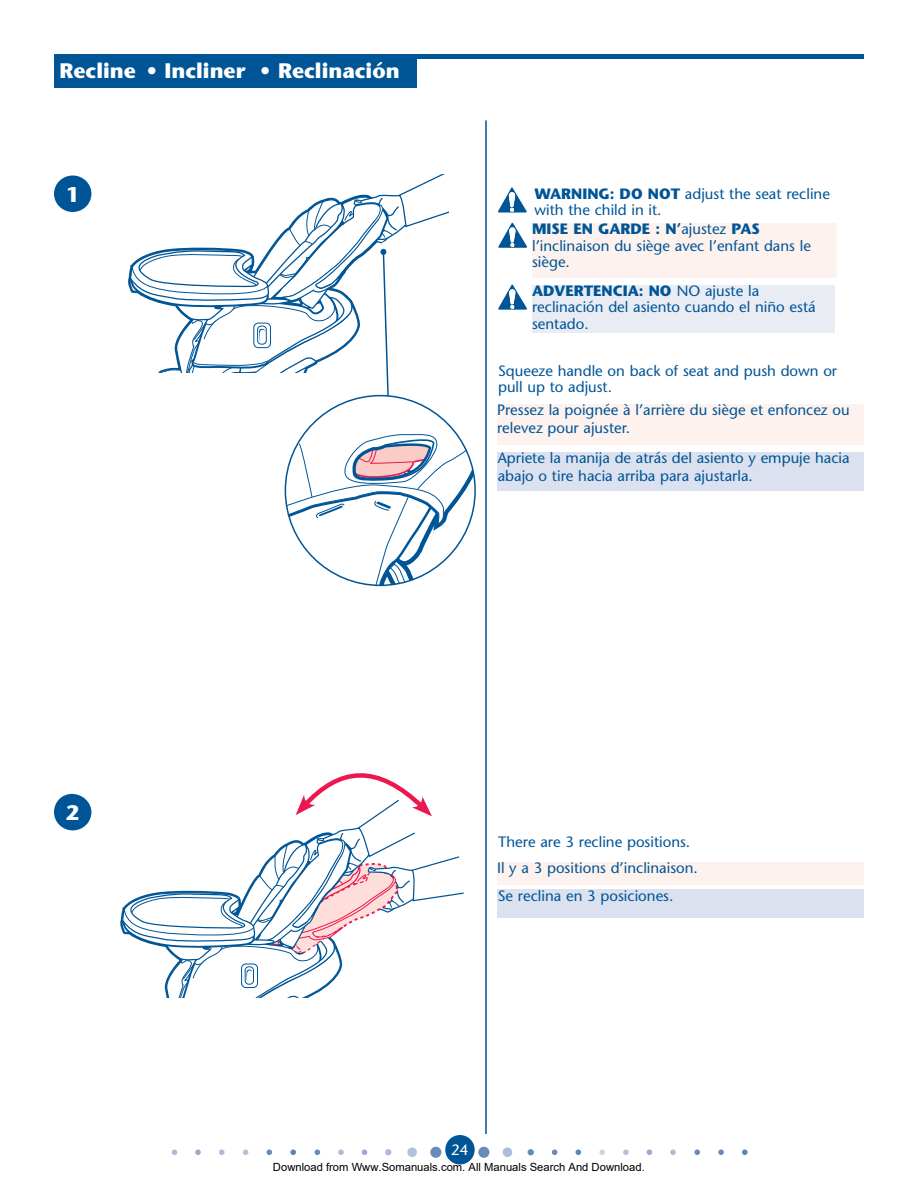
<style>
.page{position:relative;width:918px;height:1188px;background:#fff}
.page>*{position:absolute;margin:0;border:0;box-sizing:border-box;transform-origin:0 0}
.t1{font:700 21px "Stone Sans";color:#fff}
.t2{font:15px/16.5px "Stone Sans";color:#005596}
.t3{font:15px "Stone Sans";color:#fff}
.t4{font:11.25px "Arial";color:#000}
.s1{font-weight:700}
</style>
<div class="page">
<div style="left:54px;top:175px;width:37px;height:37px;background:#005596;border-radius:50%"></div>
<div style="left:54px;top:794px;width:37px;height:36px;background:#005596;border-radius:50%"></div>
<div style="left:497px;top:404px;width:367px;height:40px;background:#fef2ef"></div>
<div style="left:498px;top:452px;width:366px;height:38px;background:#dbe1ee"></div>
<hr style="left:485px;top:120px;width:2px;height:1014px;background:#005596">
<div style="left:497px;top:862px;width:367px;height:22px;background:#fef2ef"></div>
<div style="left:498px;top:890px;width:366px;height:28px;background:#dbe1ee"></div>
<svg style="left:128px;top:174px;width:347px;height:412px"></svg>
<svg style="left:120px;top:773px;width:343px;height:225px"></svg>
<svg style="left:498px;top:188px;width:29px;height:25px"></svg>
<svg style="left:195px;top:1149px;width:6px;height:6px"></svg>
<svg style="left:219px;top:1149px;width:6px;height:6px"></svg>
<svg style="left:243px;top:1149px;width:5px;height:6px"></svg>
<svg style="left:267px;top:1149px;width:5px;height:6px"></svg>
<svg style="left:290px;top:1149px;width:6px;height:6px"></svg>
<svg style="left:315px;top:1149px;width:5px;height:6px"></svg>
<svg style="left:172px;top:1149px;width:5px;height:6px"></svg>
<div style="left:503px;top:1147px;width:9px;height:10px;background:#acbcda;border-radius:50%"></div>
<svg style="left:362px;top:1149px;width:5px;height:6px"></svg>
<svg style="left:385px;top:1149px;width:6px;height:6px"></svg>
<div style="left:407px;top:1147px;width:10px;height:10px;background:#b2c0dc;border-radius:50%"></div>
<div style="left:430px;top:1147px;width:11px;height:11px;background:#688bbc;border-radius:50%"></div>
<div style="left:478px;top:1147px;width:11px;height:11px;background:#688bbc;border-radius:50%"></div>
<svg style="left:338px;top:1149px;width:6px;height:6px"></svg>
<svg style="left:742px;top:1149px;width:6px;height:6px"></svg>
<svg style="left:718px;top:1149px;width:6px;height:6px"></svg>
<svg style="left:694px;top:1149px;width:6px;height:6px"></svg>
<svg style="left:670px;top:1149px;width:6px;height:6px"></svg>
<svg style="left:623px;top:1149px;width:6px;height:6px"></svg>
<svg style="left:599px;top:1149px;width:6px;height:6px"></svg>
<svg style="left:576px;top:1149px;width:5px;height:6px"></svg>
<svg style="left:552px;top:1149px;width:5px;height:6px"></svg>
<svg style="left:528px;top:1149px;width:6px;height:6px"></svg>
<svg style="left:647px;top:1149px;width:5px;height:6px"></svg>
<div style="left:445px;top:1135px;width:30px;height:29px;background:#005596;border-radius:50%"></div>
<div style="left:54px;top:54px;width:362px;height:33px;background:#005596"></div>
<div style="left:54px;top:54px;width:810px;height:5px;background:#005596"></div>
<div style="left:532px;top:223px;width:305px;height:54px;background:#fef2ef"></div>
<div style="left:532px;top:285px;width:303px;height:48px;background:#eaecf4"></div>
<svg style="left:498px;top:223px;width:29px;height:25px"></svg>
<svg style="left:498px;top:285px;width:29px;height:25px"></svg>
<h1 class="t1" style="left:60px;top:63px;width:342px">Recline • Incliner • Reclinación</h1>
<h1 class="t1" style="left:66px;top:186px;width:15px">1</h1>
<p class="t2" style="left:534px;top:187px;width:297px"><span class="s1">WARNING: DO NOT</span> adjust the seat recline with the child in it.</p>
<p class="t2" style="left:532px;top:222px;width:280px"><span class="s1">MISE EN GARDE : N’</span>ajustez <span class="s1">PAS </span>l’inclinaison du siège avec l’enfant dans le siège.</p>
<p class="t2" style="left:532px;top:284px;width:285px"><span class="s1">ADVERTENCIA: NO</span> NO ajuste la reclinación del asiento cuando el niño está sentado.</p>
<p class="t2" style="left:498px;top:364px;width:341px">Squeeze handle on back of seat and push down or pull up to adjust.</p>
<p class="t2" style="left:497px;top:403px;width:354px;line-height:18px">Pressez la poignée à l’arrière du siège et enfoncez ou relevez pour ajuster.</p>
<p class="t2" style="left:498px;top:450px;width:353px;line-height:18px">Apriete la manija de atrás del asiento y empuje hacia abajo o tire hacia arriba para ajustarla.</p>
<h1 class="t1" style="left:66px;top:804px;width:15px">2</h1>
<p class="t2" style="left:498px;top:835px;width:194px">There are 3 recline positions.</p>
<p class="t2" style="left:497px;top:855px;width:202px;line-height:28px">Il y a 3 positions d’inclinaison.<br>Se reclina en 3 posiciones.</p>
<p class="t3" style="left:451px;top:1144px;width:19px">24</p>
<p class="t4" style="left:273px;top:1160px;width:373px">Download from Www.Somanuals.com. All Manuals Search And Download.</p>
</div>
